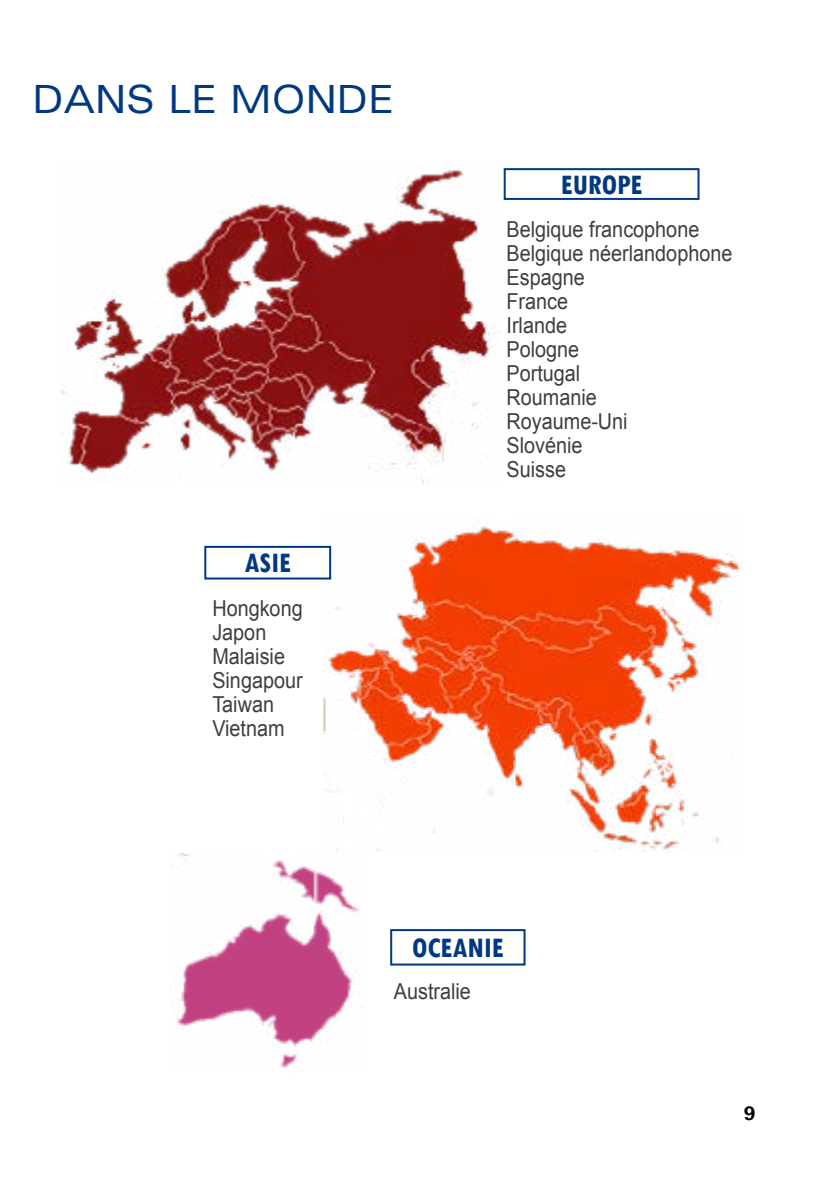
<style>
.page{position:relative;width:840px;height:1191px;background:#fff}
.page>*{position:absolute;margin:0;border:0;box-sizing:border-box;transform-origin:0 0}
.t1{font:500 39px "Univers Extended";color:#003882;scale:.9 1}
.t2{font:700 condensed 30px "Tw Cen";color:#003882}
.t3{font:22px/24px "Arial";color:#3e3d40;scale:.9 1}
.t4{font:600 20px "Franklin Gothic";color:#000}
</style>
<div class="page">
<img style="left:61px;top:169px;width:440px;height:314px">
<img style="left:323px;top:526px;width:417px;height:325px">
<img style="left:177px;top:853px;width:183px;height:215px">
<div style="left:503px;top:168px;width:196px;height:32px;border:2px solid #003882"></div>
<div style="left:205px;top:547px;width:125px;height:31px;background:#fff"></div>
<div style="left:204px;top:546px;width:127px;height:33px;border:2px solid #003882"></div>
<div style="left:390px;top:929px;width:135px;height:36px;border:2px solid #003882"></div>
<h1 class="t1" style="left:33px;top:76px;width:403px">DANS LE MONDE</h1>
<h2 class="t2" style="left:244px;top:545px;width:48px">ASIE</h2>
<p class="t3" style="left:212px;top:596px;width:102px">Hongkong<br>Japon<br>Malaisie<br>Singapour<br>Taiwan<br>Vietnam</p>
<h2 class="t2" style="left:560px;top:166px;width:83px">EUROPE</h2>
<p class="t3" style="left:506px;top:218px;width:252px">Belgique francophone<br>Belgique néerlandophone<br>Espagne<br>France<br>Irlande<br>Pologne<br>Portugal<br>Roumanie<br>Royaume-Uni<br>Slovénie<br>Suisse</p>
<h2 class="t2" style="left:411px;top:929px;width:93px">OCEANIE</h2>
<p class="t3" style="left:393px;top:979px;width:87px">Australie</p>
<p class="t4" style="left:743px;top:1101px;width:13px">9</p>
</div>
